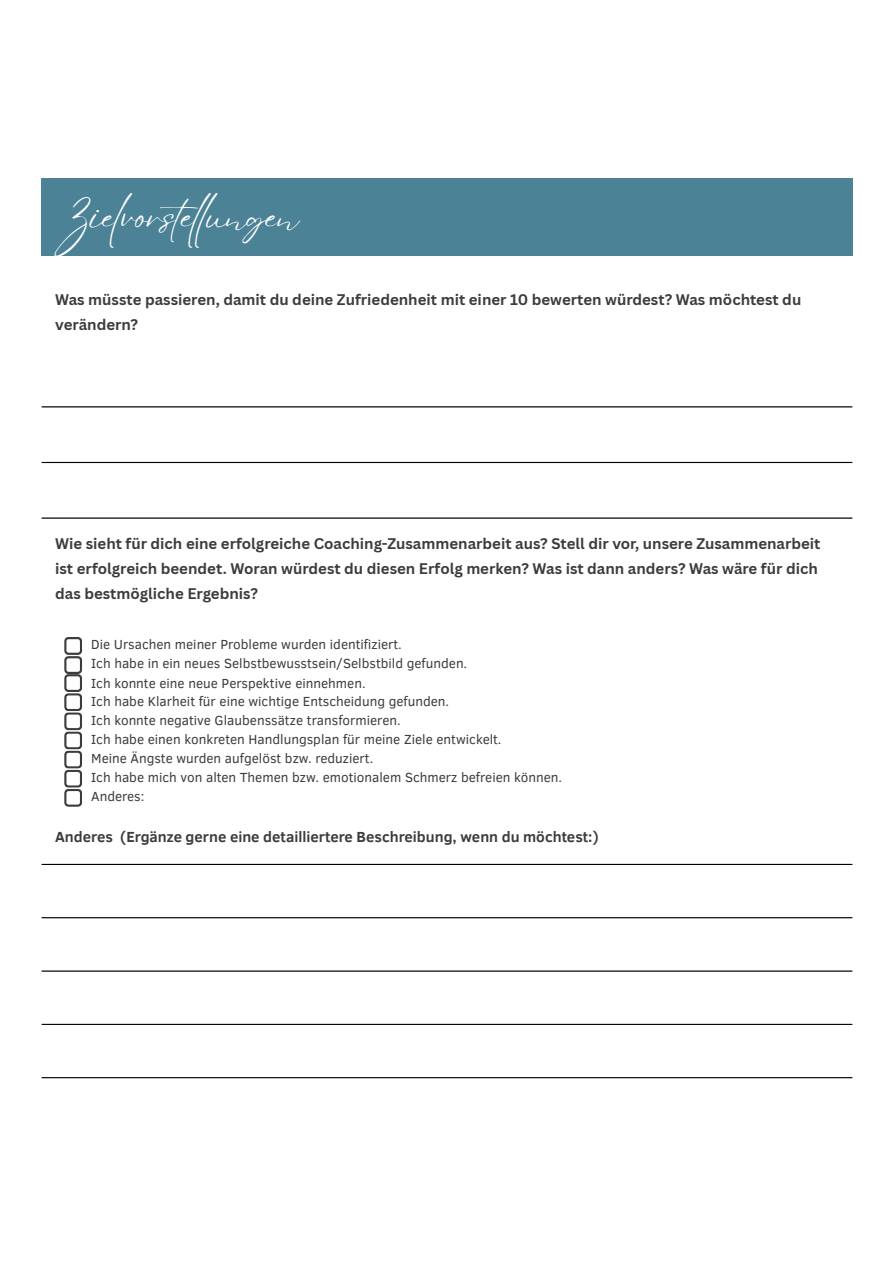
<style>
.page{position:relative;width:894px;height:1263px;background:#fff}
.page>*{position:absolute;margin:0;border:0;box-sizing:border-box;transform-origin:0 0}
.t1{font:39px "Eyesome Script";letter-spacing:-.02em;color:#fff}
.t2{font:700 15px/24.8px "Canva Sans";color:#3c3c3b}
.t3{font:700 15px "Clear Sans";color:#3c3c3b}
.t4{font:13.5px/19px "Clear Sans";color:#3c3c3b}
</style>
<div class="page">
<div style="left:42px;top:179px;width:810px;height:77px;background:#4c8296"></div>
<svg style="left:64px;top:637px;width:18px;height:170px"></svg>
<hr style="left:42px;top:406px;width:810px;height:1px;background:#000">
<hr style="left:42px;top:462px;width:810px;height:1px;background:#000">
<hr style="left:42px;top:517px;width:810px;height:2px;background:#000">
<hr style="left:42px;top:864px;width:810px;height:1px;background:#000">
<hr style="left:42px;top:917px;width:810px;height:1px;background:#000">
<hr style="left:42px;top:970px;width:810px;height:2px;background:#000">
<hr style="left:42px;top:1024px;width:810px;height:1px;background:#000">
<hr style="left:42px;top:1077px;width:810px;height:1px;background:#000">
<h1 class="t1" style="left:53px;top:192px;width:247px">Zielvorstel ungen</h1>
<p class="t2" style="left:55px;top:287px;width:747px">Was müsste passieren, damit du deine Zufriedenheit mit einer 10 bewerten wü rdest? Was möchtest du verändern?</p>
<p class="t2" style="left:55px;top:531px;width:766px">Wie sieht fü r dich eine erfolgreiche Coaching-Zusammenarbeit aus? Stell dir vor, unsere Zusammenarbeit ist erfolgreich beendet. Woran wü rdest du diesen Erfolg merken? Was ist dann anders? Was wäre fü r dich das bestmögliche Ergebnis?</p>
<p class="t4" style="left:91px;top:634px;width:472px">Die Ursachen meiner Probleme wurden identifiziert.<br>Ich habe in ein neues Selbstbewusstsein/Selbstbild gefunden.<br>Ich konnte eine neue Perspektive einnehmen.<br>Ich habe Klarheit fü r eine wichtige Entscheidung gefunden.<br>Ich konnte negative Glaubenssätze transformieren.<br>Ich habe einen konkreten Handlungsplan fü r meine Ziele entwickelt.<br>Meine Ängste wurden aufgelöst bzw. reduziert.<br>Ich habe mich von alten Themen bzw. emotionalem Schmerz befreien können.<br>Anderes:</p>
<p class="t3" style="left:55px;top:825px;width:545px">Anderes (Ergänze gerne eine detailliertere Beschreibung, wenn du möchtest:)</p>
</div>
